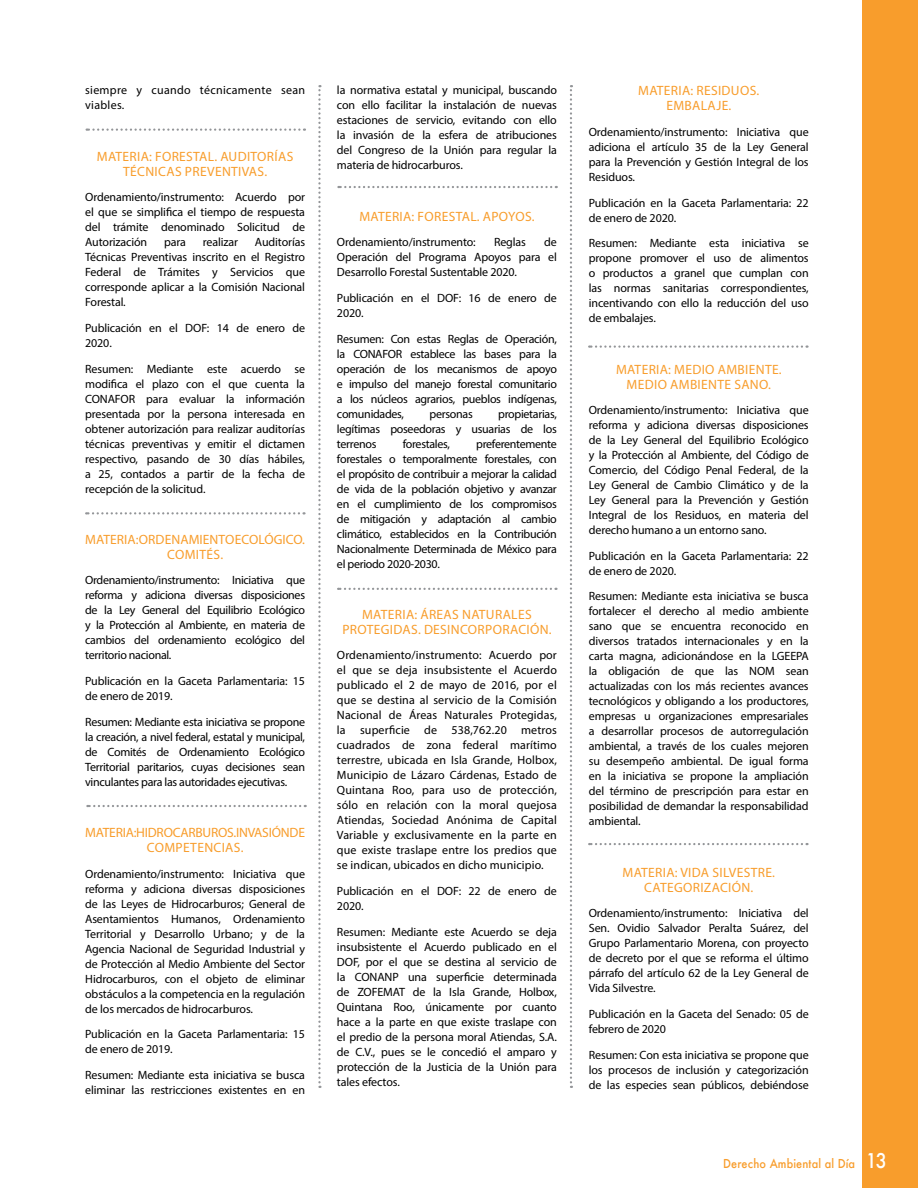
<style>
.page{position:relative;width:918px;height:1188px;background:#fff}
.page>*{position:absolute;margin:0;border:0;box-sizing:border-box;transform-origin:0 0}
.t1{font:13.5px/15px "Myriad Pro";letter-spacing:.025em;color:#f89d2c}
.t2{font:13.5px/15px "Myriad Pro";letter-spacing:.005em;color:#f89d2c}
.t3{font:13.5px "Myriad Pro";letter-spacing:-.015em;color:#f89d2c}
.t4{font:12px/15px "Myriad Pro";letter-spacing:-.01em;color:#000;text-align:justify}
.t5{font:12px/15px "Myriad Pro";letter-spacing:.025em;color:#000}
.t6{font:500 12px "Futura";letter-spacing:.01em;color:#f89d2c;scale:.91 1}
.s1{font-size:19.8px;color:#fff}
</style>
<div class="page">
<div style="left:862px;top:0;width:56px;height:1188px;background:#f89d2c"></div>
<svg style="left:87px;top:128px;width:218px;height:3px"></svg>
<svg style="left:86px;top:512px;width:219px;height:2px"></svg>
<svg style="left:338px;top:588px;width:218px;height:2px"></svg>
<svg style="left:589px;top:345px;width:219px;height:3px"></svg>
<svg style="left:318px;top:85px;width:3px;height:1003px"></svg>
<svg style="left:570px;top:85px;width:2px;height:1003px"></svg>
<svg style="left:87px;top:805px;width:219px;height:2px"></svg>
<svg style="left:338px;top:186px;width:219px;height:2px"></svg>
<svg style="left:589px;top:843px;width:219px;height:2px"></svg>
<p class="t5" style="left:85px;top:83px;width:221px">siempre y cuando técnicamente sean viables.</p>
<p class="t1" style="left:97px;top:148px;width:149px">Materia: FORESTAL. AUDITOR</p>
<p class="t1" style="left:275px;top:148px;width:20px">ÍAS</p>
<p class="t1" style="left:123px;top:163px;width:145px">TÉCNICAS PREVENTIVAS.</p>
<p class="t4" style="left:85px;top:190px;width:221px">Ordenamiento/instrumento: Acuerdo por el que se simplifica el tiempo de respuesta del trámite denominado Solicitud de Autorización</p>
<p class="t4" style="left:85px;top:235px;width:221px;text-indent:170px">Auditorías Técnicas Preventivas inscrito en el Registro Federal de Trámites y Servicios que corresponde aplicar a la Comisión Nacional Forestal.</p>
<p class="t4" style="left:85px;top:320px;width:221px">Publicación en el DOF: 14 de enero de<br>2020.</p>
<p class="t4" style="left:85px;top:361px;width:221px">Resumen: Mediante este acuerdo se modifica el plazo con el que cuenta la CONAFOR</p>
<p class="t4" style="left:164px;top:235px;width:23px">para</p>
<p class="t4" style="left:203px;top:235px;width:37px">realizar</p>
<p class="t4" style="left:85px;top:391px;width:221px;text-indent:61px">para evaluar la información presentada por la persona interesada en obtener autorización para realizar auditorías técnicas preventivas y emitir el dictamen respectivo, pasando de 30 días hábiles, a 25, contados a partir de la fecha de recepción de la solicitud.</p>
<p class="t1" style="left:85px;top:532px;width:63px">Materia: ORD</p>
<p class="t2" style="left:165px;top:532px;width:142px">ENAMIENTO ECOLÓGICO.<br>COMITÉS.</p>
<p class="t4" style="left:85px;top:573px;width:221px">Ordenamiento/instrumento: I niciativa que reforma y adiciona diversas disposiciones de la Ley General del Equilibrio Ecológico y la Protección al Ambiente, en materia de cambios del ordenamiento ecológico del territorio nacional.</p>
<p class="t4" style="left:85px;top:673px;width:221px">Publicación en la Gaceta Parlamentaria: 15 de enero de 2019.</p>
<p class="t4" style="left:85px;top:714px;width:221px">Resumen: Mediante esta iniciativa se propone la creación, a nivel federal, estatal y municipal, de Comités de Ordenamiento Ecológico Territorial paritarios, cuyas decisiones sean vinculantes para las autoridades ejecutivas.</p>
<p class="t3" style="left:85px;top:824px;width:68px">Materia: HIDROCAR</p>
<p class="t2" style="left:147px;top:825px;width:160px;text-indent:49px">BUROS. INVASIÓN DE<br>COMPETENCIAS.</p>
<p class="t4" style="left:85px;top:866px;width:221px">Ordenamiento/instrumento: I niciativa que reforma y adiciona diversas disposiciones de las Leyes de Hidrocarburos; General de Asentamientos Humanos, Ordenamiento Territorial y Desarrollo Urbano; y de la Agencia Nacional de Seguridad I ndustrial y de Protección al Medio Ambiente del Sector Hidrocarburos, con el objeto de eliminar obstáculos a la competencia en la regulación de los mercados de hidrocarburos.</p>
<p class="t4" style="left:85px;top:1026px;width:221px">Publicación en la Gaceta Parlamentaria: 15 de enero de 2019.</p>
<p class="t4" style="left:85px;top:1067px;width:221px">Resumen: Mediante esta iniciativa se busca eliminar las restricciones existentes en en</p>
<p class="t4" style="left:337px;top:83px;width:221px">la normativa estatal y municipal, buscando con ello facilitar la instalación de nuevas estaciones de servicio, evitando con ello la invasión de la esfera de atribuciones del Congreso de la Unión para regular la materia de hidrocarburos.</p>
<p class="t1" style="left:359px;top:208px;width:177px">Materia: FORESTAL. APOYOS.</p>
<p class="t4" style="left:337px;top:235px;width:140px">Ordenamiento/instrumento:</p>
<p class="t4" style="left:494px;top:235px;width:33px">Reglas</p>
<p class="t4" style="left:337px;top:235px;width:221px;text-indent:207px">de Operación del Programa Apoyos para el Desarrollo Forestal Sustentable 2020.</p>
<p class="t4" style="left:337px;top:290px;width:221px">Publicación en el DOF: 16 de enero de<br>2020.</p>
<p class="t4" style="left:337px;top:331px;width:221px">Resumen: Con estas Reglas de Operación, la CONAFOR</p>
<p class="t4" style="left:337px;top:346px;width:221px;text-indent:73px">establece las bases para la operación de los mecanismos de apoyo e impulso del manejo forestal comunitario a los núcleos agrarios, pueblos indígenas, comunidades,</p>
<p class="t4" style="left:337px;top:406px;width:221px;text-indent:161px">propietarias, legítimas poseedoras y usuarias de los terrenos</p>
<p class="t4" style="left:430px;top:406px;width:45px">personas</p>
<p class="t4" style="left:337px;top:436px;width:221px;text-indent:139px">preferentemente forestales o temporalmente forestales, con el propósito de contribuir a mejorar la calidad de vida de la población objetivo y avanzar en el cumplimiento de los compromisos de mitigación y adaptación al cambio climático, establecidos en la Contribución Nacionalmente Determinada de México para el periodo 2020-2030.</p>
<p class="t1" style="left:342px;top:607px;width:191px;text-indent:20px">Materia: ÁREAS NATURALES<br>PROTEGIDAS. DESINCOR</p>
<p class="t4" style="left:403px;top:436px;width:49px">forestales,</p>
<p class="t1" style="left:485px;top:622px;width:16px">PORACI</p>
<p class="t1" style="left:530px;top:622px;width:23px">ÓN.</p>
<p class="t4" style="left:337px;top:648px;width:221px">Ordenamiento/instrumento: Acuerdo por el que se deja insubsistente el Acuerdo publicado el 2 de mayo de 2016, por el que se destina al servicio de la Comisión Nacional de Áreas Naturales Protegidas, la superficie de 538,762.20 metros cuadrados de zona federal marítimo terrestre, ubicada en Isla Grande, Holbox, Municipio de Lázaro Cárdenas, Estado de Quintana Roo, para uso de protección, sólo en relación con la moral quejosa Atiendas, Sociedad Anónima de Capital Variable y exclusivamente en la parte en que existe traslape entre los predios que se indican, ubicados en dicho municipio.</p>
<p class="t4" style="left:337px;top:883px;width:221px">Publicación en el DOF: 22 de enero de<br>2020.</p>
<p class="t4" style="left:337px;top:924px;width:221px">Resumen: Mediante este Acuerdo se deja insubsistente el Acuerdo publicado en el DOF, por el que se destina al servicio de la CONANP una superficie determinada de ZOFEMAT de la Isla Grande, Holbox, Quintana Roo, únicamente por cuanto hace a la parte en que existe traslape con el predio de la persona moral Atiendas, S.A. de C.V., pues se le concedió el amparo y protección de la Justicia de la Unión para tales efectos.</p>
<p class="t1" style="left:638px;top:83px;width:123px;text-align:center">Materia: RESIDUOS.<br>EMBALAJE.</p>
<p class="t4" style="left:589px;top:124px;width:221px">Ordenamiento/instrumento: I niciativa que adiciona el artículo 35 de la Ley General para la Prevención y Gestión I ntegral de los Residuos.</p>
<p class="t4" style="left:589px;top:195px;width:221px">Publicación en la Gaceta Parlamentaria: 22 de enero de 2020.</p>
<p class="t4" style="left:589px;top:236px;width:221px">Resumen: Mediante esta iniciativa se propone promover el uso de alimentos o productos a granel que cumplan con las normas sanitarias correspondientes, incentivando con ello la reducción del uso de embalajes.</p>
<p class="t1" style="left:616px;top:361px;width:85px">Materia: MEDIO</p>
<p class="t1" style="left:718px;top:361px;width:65px">AMBIENTE.</p>
<p class="t1" style="left:627px;top:376px;width:27px">MEDIO</p>
<p class="t1" style="left:670px;top:376px;width:102px">AMBIENTE SANO.</p>
<p class="t4" style="left:589px;top:403px;width:221px">Ordenamiento/instrumento: I niciativa que reforma y adiciona diversas disposiciones de la Ley General del Equilibrio Ecológico y la Protección al Ambiente, del Código de Comercio, del Código Penal Federal, de la Ley General de Cambio Climático y de la Ley General para la Prevención y Gestión I ntegral de los Residuos, en materia del derecho humano a un entorno sano.</p>
<p class="t4" style="left:589px;top:548px;width:221px">Publicación en la Gaceta Parlamentaria: 22 de enero de 2020.</p>
<p class="t4" style="left:589px;top:589px;width:221px">Resumen: Mediante esta iniciativa se busca fortalecer el derecho al medio ambiente sano que se encuentra reconocido en diversos tratados internacionales y en la carta magna, adicionándose en la LGEEPA la obligación de que las NOM sean actualizadas con los más recientes avances tecnológicos y obligando a los productores, empresas u organizaciones empresariales a desarrollar procesos de autorregulación ambiental, a través de los cuales mejoren su desempeño ambiental. De igual forma en la iniciativa se propone la ampliación del término de prescripción para estar en posibilidad de demandar la responsabilidad ambiental.</p>
<p class="t1" style="left:644px;top:865px;width:132px;text-indent:68px">SILVESTRE.<br>CATEGORIZACIÓN.</p>
<p class="t4" style="left:589px;top:906px;width:221px">Ordenamiento/instrumento: I niciativa del Sen. Ovidio Salvador Peralta Suárez, del Grupo Parlamentario Morena, con proyecto de decreto por el que se reforma el último párrafo del artículo 62 de la Ley General de Vida Silvestre.</p>
<p class="t4" style="left:589px;top:1006px;width:221px">Publicación en la Gaceta del Senado: 05 de febrero de 2020</p>
<p class="t4" style="left:589px;top:1047px;width:221px">Resumen: Con esta iniciativa se propone que los procesos de inclusión y categorización de las especies sean públicos, debiéndose</p>
<p class="t1" style="left:623px;top:865px;width:74px">Materia: VIDA</p>
<p class="t6" style="left:723px;top:1155px;width:181px">Derecho Ambiental al Día <span class="s1">13</span></p>
</div>
